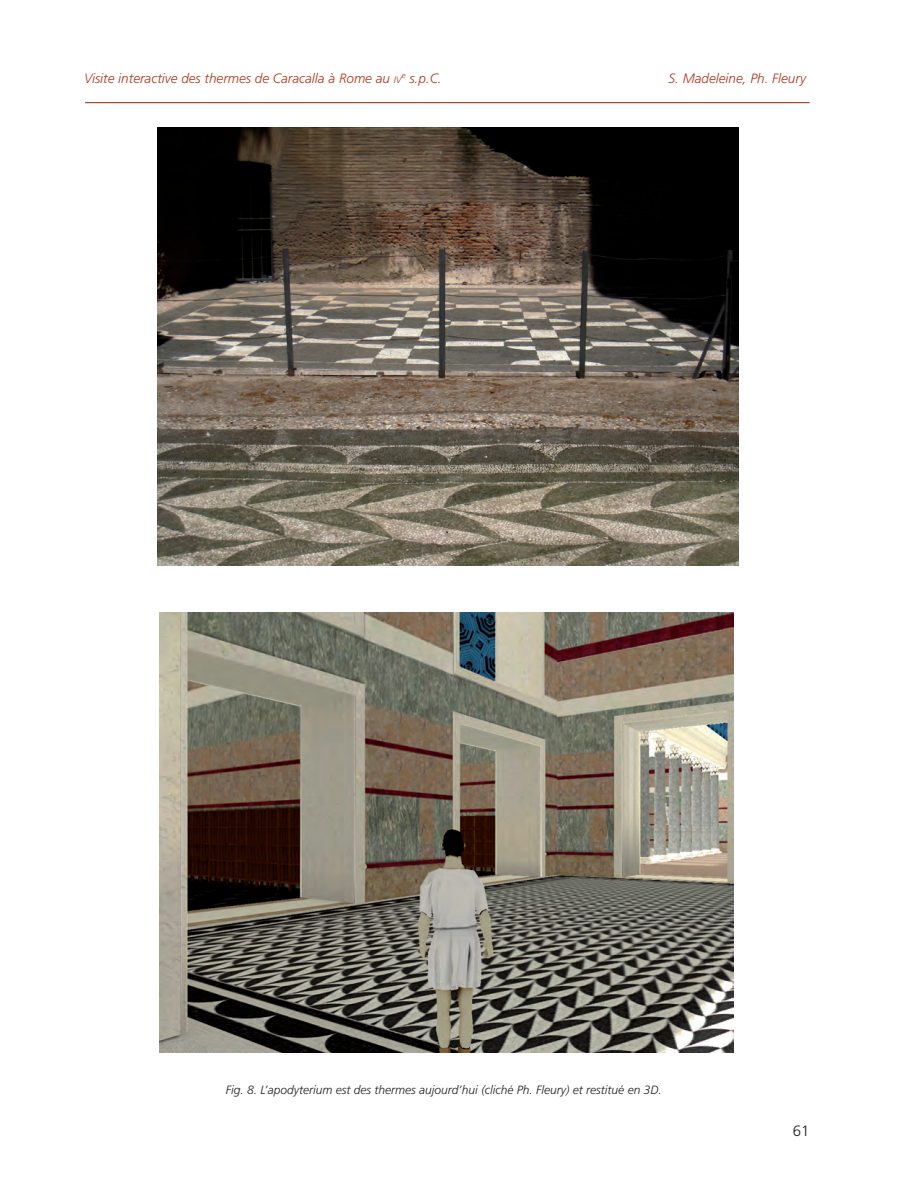
<style>
.page{position:relative;width:915px;height:1191px;background:#fff}
.page>*{position:absolute;margin:0;border:0;box-sizing:border-box;transform-origin:0 0}
.t1{font:300 15px "Frutiger";color:#231f20}
.t2{font:italic 300 13.5px "Frutiger";color:#ad371a}
.t3{font:italic 300 12px "Frutiger";color:#231f20}
.s1{font-size:9.45px}
</style>
<div class="page">
<hr style="left:85px;top:102px;width:724px;height:1px;background:#ad371a">
<img style="left:158px;top:128px;width:580px;height:438px">
<img style="left:159px;top:612px;width:574px;height:441px">
<p class="t2" style="left:84px;top:70px;width:359px">Visite interactive des thermes de Caracalla à Rome au <span class="s1">iv</span><sup>e</sup> s.p.C.</p>
<p class="t2" style="left:668px;top:70px;width:139px">S. Madeleine, Ph. Fleury</p>
<p class="t3" style="left:226px;top:1083px;width:437px">Fig. 8. L’apodyterium est des thermes aujourd’hui (cliché Ph. Fleury) et restitué en 3D.</p>
<p class="t1" style="left:792px;top:1122px;width:18px">61</p>
</div>
